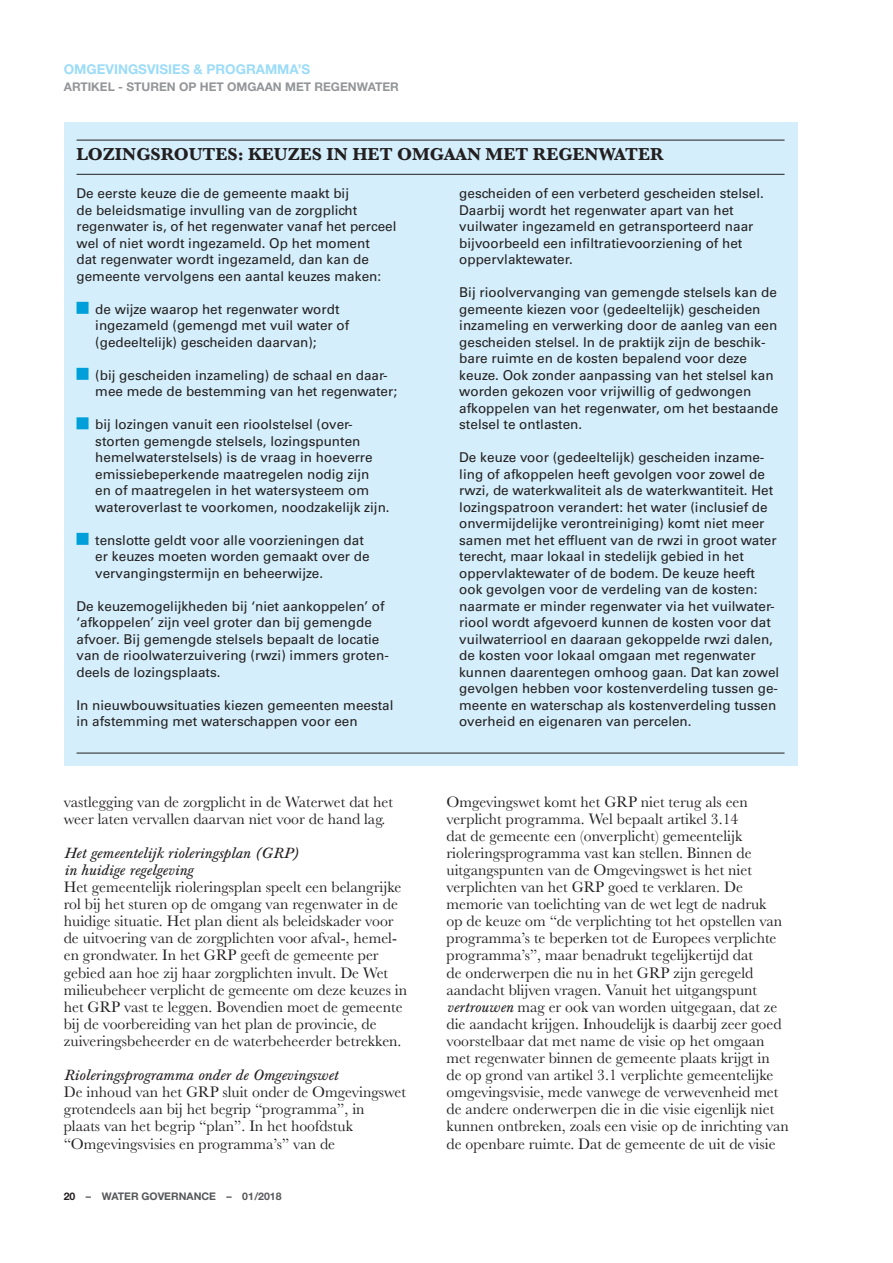
<style>
.page{position:relative;width:893px;height:1263px;background:#fff}
.page>*{position:absolute;margin:0;border:0;box-sizing:border-box;transform-origin:0 0}
.t1{font:700 18px "Baskerville";color:#231f20}
.t2{font:15.75px/17.1px "Baskerville";color:#231f20}
.t3{font:italic 14.55px/17.1px "Baskerville BE";color:#231f20;scale:1.09 1}
.t4{font:13.5px/16.5px "Univers";color:#231f20}
.t5{font:700 13.5px "Helvetica Neue";color:#9cdcf8}
.t6{font:700 12px "Helvetica Neue";color:#939598}
.t7{font:700 10.5px "Helvetica Neue";color:#57585a}
.s1{color:#231f20}
.s2{font-family:"Baskerville BE";font-style:italic;font-size:14.55px}
</style>
<div class="page">
<div style="left:64px;top:122px;width:733px;height:644px;background:#d4effb"></div>
<hr style="left:77px;top:140px;width:707px;height:1px;background:#231f20">
<hr style="left:77px;top:174px;width:707px;height:1px;background:#231f20">
<div style="left:77px;top:302px;width:12px;height:12px;background:#009fda"></div>
<div style="left:77px;top:368px;width:12px;height:12px;background:#009fda"></div>
<div style="left:77px;top:417px;width:12px;height:12px;background:#009fda"></div>
<div style="left:77px;top:533px;width:12px;height:12px;background:#009fda"></div>
<hr style="left:77px;top:753px;width:707px;height:1px;background:#231f20">
<p class="t5" style="left:64px;top:61px;width:248px">OMGEVINGSVISIES &amp; PROGRAMMA’S</p>
<p class="t6" style="left:64px;top:80px;width:337px">ARTIKEL - STUREN OP HET OMGAAN MET REGENWATER</p>
<h1 class="t1" style="left:77px;top:142px;width:588px">LOZINGSROUTES: KEUZES IN HET OMGAAN MET REGENWATER</h1>
<p class="t4" style="left:77px;top:185px;width:322px">De eerste keuze die de gemeente maakt bij<br>de beleidsmatige invulling van de zorgplicht regenwater is, of het regenwater vanaf het perceel wel of niet wordt ingezameld. Op het moment<br>dat regenwater wordt ingezameld, dan kan de gemeente vervolgens een aantal keuzes maken:</p>
<p class="t4" style="left:95px;top:301px;width:256px">de wijze waarop het regenwater wordt ingezameld (gemengd met vuil water of (gedeeltelijk) gescheiden daarvan);</p>
<p class="t4" style="left:95px;top:367px;width:303px">(bij gescheiden inzameling) de schaal en daar&shy;mee mede de bestemming van het regenwater;</p>
<p class="t4" style="left:95px;top:416px;width:296px">bij lozingen vanuit een rioolstelsel (over&shy;storten gemengde stelsels, lozingspunten hemelwaterstelsels) is de vraag in hoeverre emissiebeperkende maatregelen nodig zijn<br>en of maatregelen in het watersysteem om wateroverlast te voorkomen, noodzakelijk zijn.</p>
<p class="t4" style="left:95px;top:532px;width:276px">tenslotte geldt voor alle voorzieningen dat er keuzes moeten worden gemaakt over de vervangingstermijn en beheerwijze.</p>
<p class="t4" style="left:77px;top:598px;width:313px">De keuzemogelijkheden bij ‘niet aankoppelen’ of ‘afkoppelen’ zijn veel groter dan bij gemengde afvoer. Bij gemengde stelsels bepaalt de locatie van de rioolwaterzuivering (rwzi) immers groten&shy;deels de lozingsplaats.</p>
<p class="t4" style="left:77px;top:697px;width:319px">In nieuwbouwsituaties kiezen gemeenten meestal in afstemming met waterschappen voor een</p>
<p class="t4" style="left:459px;top:185px;width:306px">gescheiden of een verbeterd gescheiden stelsel.<br>Daarbij wordt het regenwater apart van het vuilwater ingezameld en getransporteerd naar bijvoorbeeld een infiltratievoorziening of het oppervlaktewater.</p>
<p class="t4" style="left:459px;top:284px;width:321px">Bij rioolvervanging van gemengde stelsels kan de gemeente kiezen voor (gedeeltelijk) gescheiden inzameling en verwerking door de aanleg van een gescheiden stelsel. In de praktijk zijn de beschik&shy;bare ruimte en de kosten bepalend voor deze keuze. Ook zonder aanpassing van het stelsel kan worden gekozen voor vrijwillig of gedwongen afkoppelen van het regenwater, om het bestaande stelsel te ontlasten.</p>
<p class="t4" style="left:459px;top:449px;width:322px">De keuze voor (gedeeltelijk) gescheiden inzame&shy;ling of afkoppelen heeft gevolgen voor zowel de rwzi, de waterkwaliteit als de waterkwantiteit. Het lozingspatroon verandert: het water (inclusief de onvermijdelijke verontreiniging) komt niet meer samen met het effluent van de rwzi in groot water terecht, maar lokaal in stedelijk gebied in het oppervlaktewater of de bodem. De keuze heeft ook gevolgen voor de verdeling van de kosten: naarmate er minder regenwater via het vuilwater&shy;riool wordt afgevoerd kunnen de kosten voor dat vuilwaterriool en daaraan gekoppelde rwzi dalen, de kosten voor lokaal omgaan met regenwater kunnen daarentegen omhoog gaan. Dat kan zowel gevolgen hebben voor kostenverdeling tussen ge&shy;meente en waterschap als kostenverdeling tussen overheid en eigenaren van percelen.</p>
<p class="t2" style="left:64px;top:793px;width:331px">vastlegging van de zorgplicht in de Waterwet dat het weer laten vervallen daarvan niet voor de hand lag.</p>
<p class="t3" style="left:64px;top:845px;width:216px">Het gemeentelijk rioleringsplan (GRP) in huidige regelgeving</p>
<p class="t2" style="left:64px;top:878px;width:345px">Het gemeentelijk rioleringsplan speelt een belangrijke rol bij het sturen op de omgang van regenwater in de huidige situatie. Het plan dient als beleidskader voor de uitvoering van de zorgplichten voor afval-, hemel&shy;en grondwater. In het GRP geeft de gemeente per gebied aan hoe zij haar zorgplichten invult. De Wet milieubeheer verplicht de gemeente om deze keuzes in het GRP vast te leggen. Bovendien moet de gemeente bij de voorbereiding van het plan de provincie, de zuiveringsbeheerder en de waterbeheerder betrekken.</p>
<p class="t3" style="left:64px;top:1067px;width:253px">Rioleringsprogramma onder de Omgevingswet</p>
<p class="t2" style="left:64px;top:1084px;width:344px">De inhoud van het GRP sluit onder de Omgevingswet grotendeels aan bij het begrip “programma”, in<br>plaats van het begrip “plan”. In het hoofdstuk “Omgevingsvisies en programma’s” van de</p>
<p class="t7" style="left:64px;top:1189px;width:219px"><span class="s1">20</span> – WATER GOVERNANCE – 01/2018</p>
<p class="t2" style="left:446px;top:793px;width:344px">Omgevingswet komt het GRP niet terug als een verplicht programma. Wel bepaalt artikel 3.14<br>dat de gemeente een (onverplicht) gemeentelijk rioleringsprogramma vast kan stellen. Binnen de uitgangspunten van de Omgevingswet is het niet verplichten van het GRP goed te verklaren. De memorie van toelichting van de wet legt de nadruk<br>op de keuze om “de verplichting tot het opstellen van programma’s te beperken tot de Europees verplichte programma’s”, maar benadrukt tegelijkertijd dat<br>de onderwerpen die nu in het GRP zijn geregeld aandacht blijven vragen. Vanuit het uitgangspunt <span class="s2">vertrouwen</span> mag er ook van worden uitgegaan, dat ze die aandacht krijgen. Inhoudelijk is daarbij zeer goed voorstelbaar dat met name de visie op het omgaan met regenwater binnen de gemeente plaats krijgt in de op grond van artikel 3.1 verplichte gemeentelijke omgevingsvisie, mede vanwege de verwevenheid met de andere onderwerpen die in die visie eigenlijk niet kunnen ontbreken, zoals een visie op de inrichting van de openbare ruimte. Dat de gemeente de uit de visie</p>
</div>
